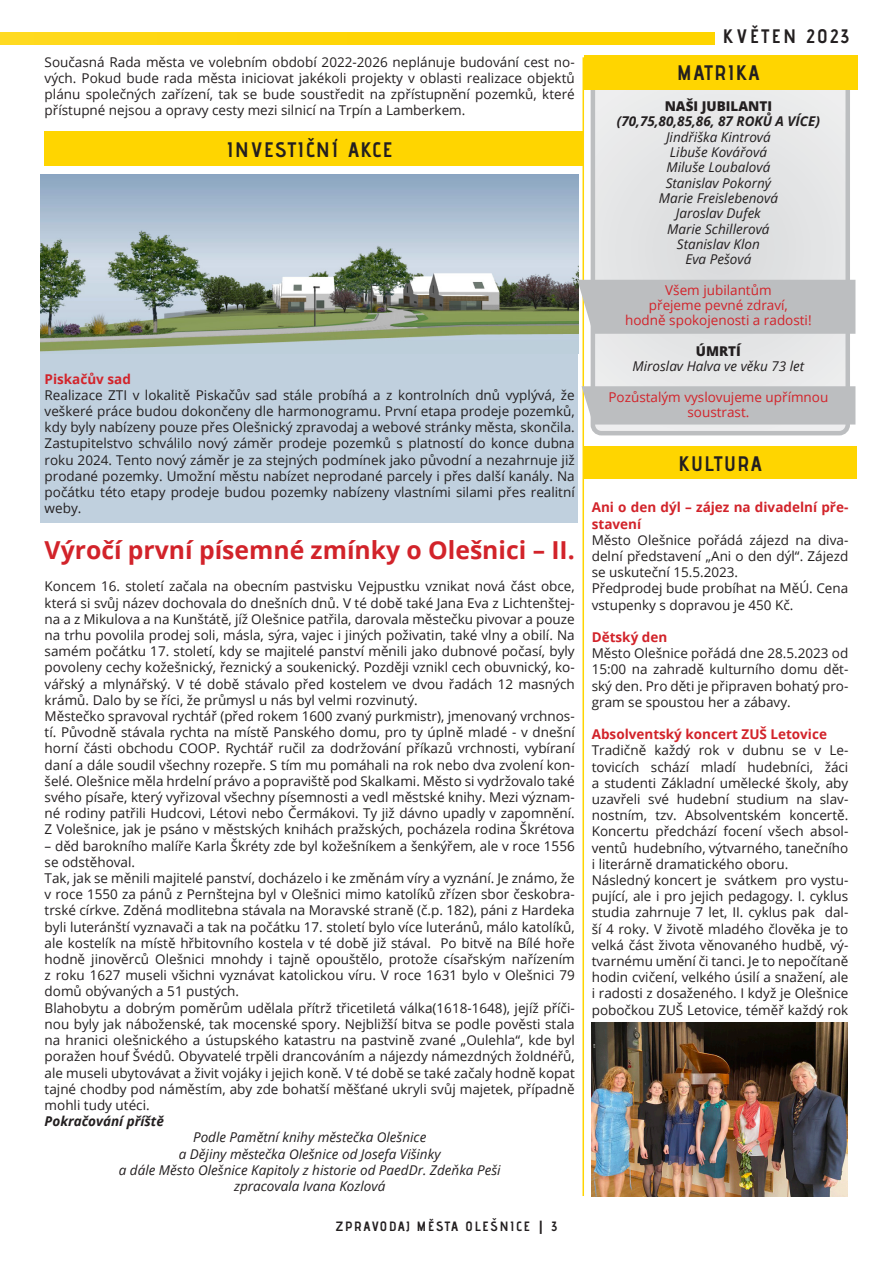
<style>
.page{position:relative;width:893px;height:1263px;background:#fff}
.page>*{position:absolute;margin:0;border:0;box-sizing:border-box;transform-origin:0 0}
.PODTITULEK{font:700 24.75px "Open Sans";color:#d2232a}
.NADPISY{font:700 21px "Advent Pro";letter-spacing:.07em;color:#231f20}
.Normální{font:700 19.5px "Advent Pro";letter-spacing:.13em;color:#231f20}
.t1{font:13.5px/16.2px "Open Sans";color:#231f20;text-align:justify}
.t2{font:italic 13.5px "Open Sans";color:#231f20}
.t3{font:13.5px/15.3px "Open Sans";color:#d2232a;text-align:center}
.PODTITULEK-2{font:700 13.5px/16.2px "Open Sans";color:#d2232a}
.t4{font:italic 700 13.5px "Open Sans";color:#231f20}
.Normální-2{font:700 13.5px "Advent Pro";letter-spacing:.13em;color:#231f20}
.t5{font:800 13.5px "Open Sans";color:#231f20}
.s1{font-family:"Open Sans";font-weight:800}
</style>
<div class="page">
<div style="left:45px;top:131px;width:539px;height:34px;background:#ffd500"></div>
<div style="left:41px;top:314px;width:537px;height:209px;background:#c0d0de"></div>
<div style="left:584px;top:446px;width:272px;height:33px;background:#ffd500"></div>
<svg style="left:0;top:32px;width:714px;height:12px;background:#ffd609"></svg>
<hr style="left:582px;top:57px;width:2px;height:1139px;background:#ffd500">
<img style="left:41px;top:174px;width:537px;height:178px">
<svg style="left:596px;top:89px;width:249px;height:341px;background:#e4e5e5"></svg>
<div style="left:591px;top:64px;width:259px;height:371px;border:4px solid #bcbec0;border-radius:9px"></div>
<div style="left:582px;top:386px;width:273px;height:38px;background:#bcbec0"></div>
<div style="left:577px;top:280px;width:278px;height:54px;background:#bcbec0"></div>
<div style="left:584px;top:55px;width:273px;height:34px;background:#ffd500"></div>
<img style="left:592px;top:1023px;width:256px;height:173px">
<p class="t1" style="left:45px;top:53px;width:532px">Současná Rada města ve volebním období 2022-2026 neplánuje budování cest no&shy;vých. Pokud bude rada města iniciovat jakékoli projekty v oblasti realizace objektů plánu společných zařízení, tak se bude soustředit na zpřístupnění pozemků, které přístupné nejsou a opravy cesty mezi silnicí na Trpín a Lamberkem.</p>
<p class="NADPISY" style="left:227px;top:136px;width:167px">INVESTIČNÍ AKCE</p>
<p class="PODTITULEK-2" style="left:45px;top:370px;width:88px">Piskačův sad</p>
<p class="t1" style="left:45px;top:386px;width:532px">Realizace ZTI v lokalitě Piskačův sad stále probíhá a z kontrolních dnů vyplývá, že veškeré práce budou dokončeny dle harmonogramu. První etapa prodeje pozemků, kdy byly nabízeny pouze přes Olešnický zpravodaj a webové stránky města, skončila.<br>Zastupitelstvo schválilo nový záměr prodeje pozemků s platností do konce dubna roku 2024. Tento nový záměr je za stejných podmínek jako původní a nezahrnuje již prodané pozemky. Umožní městu nabízet neprodané parcely i přes další kanály. Na počátku této etapy prodeje budou pozemky nabízeny vlastními silami přes realitní weby.</p>
<p class="PODTITULEK" style="left:45px;top:533px;width:532px">Výročí první písemné zmínky o Olešnici – II.</p>
<p class="t1" style="left:45px;top:578px;width:532px">Koncem 16. století začala na obecním pastvisku Vejpustku vznikat nová část obce, která si svůj název dochovala do dnešních dnů. V té době také Jana Eva z Lichtenštej&shy;na a z Mikulova a na Kunštátě, jíž Olešnice patřila, darovala městečku pivovar a pouze na trhu povolila prodej soli, másla, sýra, vajec i jiných poživatin, také vlny a obilí. Na samém počátku 17. století, kdy se majitelé panství měnili jako dubnové počasí, byly povoleny cechy kožešnický, řeznický a soukenický. Později vznikl cech obuvnický, ko&shy;vářský a mlynářský. V té době stávalo před kostelem ve dvou řadách 12 masných krámů. Dalo by se říci, že průmysl u nás byl velmi rozvinutý.</p>
<p class="t1" style="left:45px;top:708px;width:532px">Městečko spravoval rychtář (před rokem 1600 zvaný purkmistr), jmenovaný vrchnos&shy;tí. Původně stávala rychta na místě Panského domu, pro ty úplně mladé - v dnešní horní části obchodu COOP. Rychtář ručil za dodržování příkazů vrchnosti, vybíraní daní a dále soudil všechny rozepře. S tím mu pomáhali na rok nebo dva zvolení kon&shy;šelé. Olešnice měla hrdelní právo a popraviště pod Skalkami. Město si vydržovalo také svého písaře, který vyřizoval všechny písemnosti a vedl městské knihy. Mezi význam&shy;né rodiny patřili Hudcovi, Létovi nebo Čermákovi. Ty již dávno upadly v zapomnění.<br>Z Volešnice, jak je psáno v městských knihách pražských, pocházela rodina Škrétova</p>
<p class="t1" style="left:45px;top:837px;width:532px">– děd barokního malíře Karla Škréty zde byl kožešníkem a šenkýřem, ale v roce 1556 se odstěhoval.</p>
<p class="t1" style="left:45px;top:870px;width:532px">Tak, jak se měnili majitelé panství, docházelo i ke změnám víry a vyznání. Je známo, že v roce 1550 za pánů z Pernštejna byl v Olešnici mimo katolíků zřízen sbor českobra&shy;trské církve. Zděná modlitebna stávala na Moravské straně (č.p. 182), páni z Hardeka byli luteránští vyznavači a tak na počátku 17. století bylo více luteránů, málo katolíků, ale kostelík na místě hřbitovního kostela v té době již stával. Po bitvě na Bílé hoře hodně jinověrců Olešnici mnohdy i tajně opouštělo, protože císařským nařízením z roku 1627 museli všichni vyznávat katolickou víru. V roce 1631 bylo v Olešnici 79 domů obývaných a 51 pustých.</p>
<p class="t1" style="left:45px;top:999px;width:532px">Blahobytu a dobrým poměrům udělala přítrž třicetiletá válka(1618-1648), jejíž příči&shy;nou byly jak náboženské, tak mocenské spory. Nejbližší bitva se podle pověsti stala na hranici olešnického a ústupského katastru na pastvině zvané „Oulehla“, kde byl poražen houf Švédů. Obyvatelé trpěli drancováním a nájezdy námezdných žoldnéřů, ale museli ubytovávat a živit vojáky i jejich koně. V té době se také začaly hodně kopat tajné chodby pod náměstím, aby zde bohatší měšťané ukryli svůj majetek, případně mohli tudy utéci.</p>
<p class="t4" style="left:45px;top:1112px;width:121px">Pokračování příště</p>
<p class="t2" style="left:193px;top:1128px;width:235px">Podle Pamětní knihy městečka Olešnice</p>
<p class="t2" style="left:179px;top:1144px;width:263px">a Dějiny městečka Olešnice od Josefa Višinky</p>
<p class="t2" style="left:119px;top:1160px;width:383px">a dále Město Olešnice Kapitoly z historie od PaedDr. Zdeňka Peši</p>
<p class="t2" style="left:234px;top:1177px;width:153px">zpracovala Ivana Kozlová</p>
<p class="Normální-2" style="left:336px;top:1218px;width:223px">ZPRAVODAJ MĚSTA OLEŠNICE <span class="s1">|</span> 3</p>
<p class="Normální" style="left:723px;top:25px;width:127px">KVĚTEN 2023</p>
<p class="NADPISY" style="left:677px;top:59px;width:84px">MATRIKA</p>
<p class="t5" style="left:665px;top:96px;width:109px">NAŠI JUBILANTI</p>
<p class="t4" style="left:617px;top:112px;width:205px">(70,75,80,85,86, 87 ROKŮ A VÍCE)</p>
<p class="t2" style="left:666px;top:128px;width:106px">Jindřiška Kintrová</p>
<p class="t2" style="left:670px;top:143px;width:99px">Libuše Kovářová</p>
<p class="t2" style="left:666px;top:158px;width:105px">Miluše Loubalová</p>
<p class="t2" style="left:666px;top:174px;width:107px">Stanislav Pokorný</p>
<p class="t2" style="left:659px;top:189px;width:121px">Marie Freislebenová</p>
<p class="t2" style="left:676px;top:204px;width:86px">Jaroslav Dufek</p>
<p class="t2" style="left:667px;top:219px;width:104px">Marie Schillerová</p>
<p class="t2" style="left:677px;top:235px;width:84px">Stanislav Klon</p>
<p class="t2" style="left:685px;top:250px;width:67px">Eva Pešová</p>
<p class="t3" style="left:665px;top:282px;width:108px">Všem jubilantům</p>
<p class="t3" style="left:649px;top:297px;width:141px">přejeme pevné zdraví,</p>
<p class="t3" style="left:625px;top:312px;width:188px">hodně spokojenosti a radosti!</p>
<p class="t5" style="left:696px;top:341px;width:47px">ÚMRTÍ</p>
<p class="t2" style="left:632px;top:357px;width:173px">Miroslav Halva ve věku 73 let</p>
<p class="t3" style="left:608px;top:389px;width:221px">Pozůstalým vyslovujeme upřímnou soustrast.</p>
<p class="NADPISY" style="left:678px;top:451px;width:85px">KULTURA</p>
<p class="PODTITULEK-2" style="left:592px;top:499px;width:258px">Ani o den dýl – zájez na divadelní pře&shy;stavení</p>
<p class="t1" style="left:592px;top:531px;width:258px">Město Olešnice pořádá zájezd na diva&shy;delní představení „Ani o den dýl“. Zájezd se uskuteční 15.5.2023.</p>
<p class="t1" style="left:592px;top:580px;width:258px">Předprodej bude probíhat na MěÚ. Cena vstupenky s dopravou je 450 Kč.</p>
<p class="PODTITULEK-2" style="left:592px;top:629px;width:77px">Dětský den</p>
<p class="t1" style="left:592px;top:645px;width:258px">Město Olešnice pořádá dne 28.5.2023 od 15:00 na zahradě kulturního domu dět&shy;ský den. Pro děti je připraven bohatý pro&shy;gram se spoustou her a zábavy.</p>
<p class="PODTITULEK-2" style="left:592px;top:726px;width:237px">Absolventský koncert ZUŠ Letovice</p>
<p class="t1" style="left:592px;top:742px;width:258px">Tradičně každý rok v dubnu se v Le&shy;tovicích schází mladí hudebníci, žáci a studenti Základní umělecké školy, aby uzavřeli své hudební studium na slav&shy;nostním, tzv. Absolventském koncertě.<br>Koncertu předchází focení všech absol&shy;ventů hudebního, výtvarného, tanečního i literárně dramatického oboru.</p>
<p class="t1" style="left:592px;top:872px;width:258px">Následný koncert je svátkem pro vystu&shy;pující, ale i pro jejich pedagogy. I. cyklus studia zahrnuje 7 let, II. cyklus pak dal&shy;ší 4 roky. V životě mladého člověka je to velká část života věnovaného hudbě, vý&shy;tvarnému umění či tanci. Je to nepočítaně hodin cvičení, velkého úsilí a snažení, ale i radosti z dosaženého. I když je Olešnice pobočkou ZUŠ Letovice, téměř každý rok</p>
</div>
